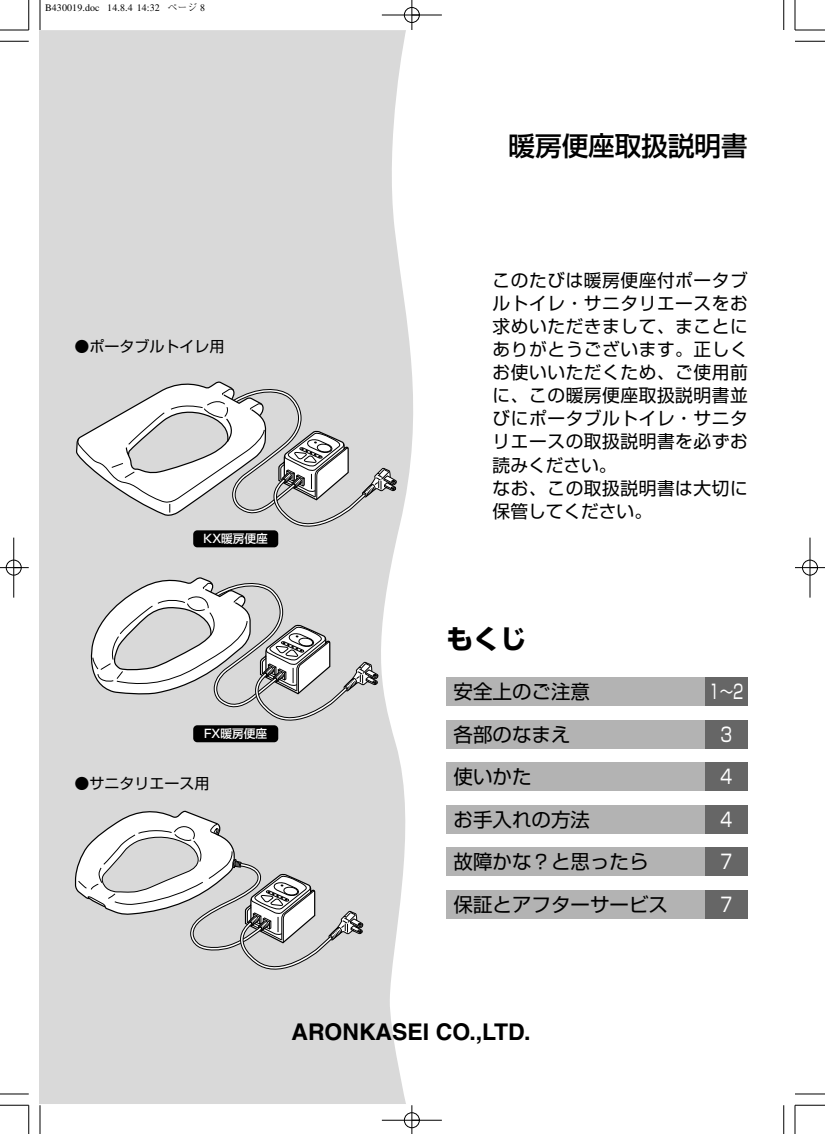
<style>
.page{position:relative;width:825px;height:1134px;background:#fff}
.page>*{position:absolute;margin:0;border:0;box-sizing:border-box;transform-origin:0 0}
.t1{font:500 26.62px "Shin Go";color:#000}
.t2{font:700 26.62px "Shin Go";color:#000}
.t3{font:700 23px "Helvetica";color:#000}
.t4{font:19.5px/42.5px "Shin Go";color:#000}
.t5{font:19.5px/42.5px "Shin Go";color:#fff;text-align:center;scale:.7 1}
.t6{font:19.5px "Shin Go";color:#fff;scale:.8 1}
.t7{font:17.75px/23px "Shin Go";letter-spacing:.03em;color:#000}
.t8{font:15px "Shin Go";color:#000}
.t9{font:500 11.75px "Shin Go";color:#fff}
.t10{font:300 10px "Ryumin";letter-spacing:.01em;color:#000}
</style>
<div class="page">
<div style="left:39px;top:31px;width:374px;height:1073px;background:#d9d9d9"></div>
<div style="left:447px;top:677px;width:301px;height:29px;background:#b3b3b3"></div>
<div style="left:447px;top:720px;width:301px;height:28px;background:#b3b3b3"></div>
<div style="left:447px;top:762px;width:301px;height:29px;background:#b3b3b3"></div>
<div style="left:447px;top:805px;width:301px;height:28px;background:#b3b3b3"></div>
<div style="left:705px;top:677px;width:43px;height:29px;background:#666"></div>
<div style="left:705px;top:720px;width:43px;height:28px;background:#666"></div>
<div style="left:705px;top:762px;width:43px;height:29px;background:#666"></div>
<div style="left:705px;top:805px;width:43px;height:28px;background:#666"></div>
<div style="left:447px;top:847px;width:301px;height:29px;background:#b3b3b3"></div>
<div style="left:705px;top:847px;width:43px;height:29px;background:#666"></div>
<div style="left:447px;top:890px;width:301px;height:28px;background:#b3b3b3"></div>
<div style="left:705px;top:890px;width:43px;height:28px;background:#666"></div>
<svg style="left:75px;top:381px;width:322px;height:146px"></svg>
<svg style="left:90px;top:576px;width:288px;height:145px"></svg>
<div style="left:193px;top:530px;width:85px;height:17px;background:#000;border-radius:4px"></div>
<div style="left:193px;top:725px;width:85px;height:17px;background:#000;border-radius:4px"></div>
<svg style="left:75px;top:810px;width:289px;height:169px"></svg>
<hr style="left:40px;top:0;width:1px;height:30px;background:#000">
<svg style="left:0;top:41px;width:29px;height:1px"></svg>
<hr style="left:29px;top:0;width:1px;height:30px;background:#000">
<svg style="left:0;top:30px;width:29px;height:1px"></svg>
<hr style="left:784px;top:0;width:1px;height:30px;background:#000">
<hr style="left:795px;top:41px;width:30px;height:1px;background:#000">
<hr style="left:795px;top:0;width:1px;height:30px;background:#000">
<hr style="left:795px;top:30px;width:30px;height:1px;background:#000">
<svg style="left:40px;top:1105px;width:1px;height:29px"></svg>
<svg style="left:0;top:1093px;width:29px;height:2px"></svg>
<svg style="left:0;top:1105px;width:30px;height:29px"></svg>
<svg style="left:783px;top:1105px;width:2px;height:29px"></svg>
<hr style="left:795px;top:1094px;width:30px;height:1px;background:#000">
<svg style="left:795px;top:1106px;width:1px;height:28px"></svg>
<hr style="left:795px;top:1105px;width:30px;height:1px;background:#000">
<div style="left:6px;top:560px;width:16px;height:15px;border:1px solid #fff;border-radius:50%"></div>
<hr style="left:382px;top:15px;width:60px;height:1px;background:#000">
<hr style="left:382px;top:1120px;width:60px;height:1px;background:#000">
<hr style="left:14px;top:538px;width:1px;height:60px;background:#000">
<hr style="left:810px;top:538px;width:1px;height:60px;background:#000">
<hr style="left:412px;top:0;width:1px;height:30px;background:#000">
<svg style="left:412px;top:1105px;width:1px;height:29px"></svg>
<svg style="left:0;top:567px;width:29px;height:1px"></svg>
<hr style="left:795px;top:567px;width:30px;height:1px;background:#000">
<div style="left:404px;top:7px;width:16px;height:16px;border:1px solid #000;border-radius:50%"></div>
<div style="left:404px;top:1112px;width:16px;height:16px;border:1px solid #000;border-radius:50%"></div>
<div style="left:6px;top:560px;width:15px;height:15px;border:1px solid #000;border-radius:50%"></div>
<div style="left:802px;top:560px;width:16px;height:15px;border:1px solid #000;border-radius:50%"></div>
<p class="t10" style="left:45px;top:2px;width:161px">B430019.doc 14.8.4 14:32 ページ 8</p>
<h1 class="t1" style="left:509px;top:128px;width:241px">暖房便座取扱説明書</h1>
<p class="t8" style="left:75px;top:336px;width:151px">●ポータブルトイレ用</p>
<p class="t9" style="left:203px;top:531px;width:66px">KX暖房便座</p>
<p class="t9" style="left:204px;top:726px;width:65px">FX暖房便座</p>
<p class="t8" style="left:75px;top:773px;width:136px">●サニタリエース用</p>
<p class="t7" style="left:493px;top:268px;width:257px">このたびは暖房便座付ポータブルトイレ・サニタリエースをお求めいただきまして、まことにありがとうございます。正しくお使いいただくため、ご使用前に、この暖房便座取扱説明書並びにポータブルトイレ・サニタリエースの取扱説明書を必ずお読みください。<br>なお、この取扱説明書は大切に保管してください。</p>
<h1 class="t2" style="left:447px;top:621px;width:81px">もくじ</h1>
<p class="t4" style="left:454px;top:669px;width:138px">安全上のご注意各部のなまえ使いかた<br>お手入れの方法</p>
<p class="t5" style="left:709px;top:669px;width:51px">1～2<br>3<br>4<br>4</p>
<p class="t4" style="left:454px;top:839px;width:196px">故障かな？と思ったら</p>
<p class="t6" style="left:721px;top:849px;width:16px">7</p>
<p class="t4" style="left:454px;top:882px;width:216px">保証とアフターサービス</p>
<p class="t6" style="left:721px;top:891px;width:16px">7</p>
<p class="t3" style="left:292px;top:1017px;width:240px">ARONKASEI CO.,LTD.</p>
</div>
